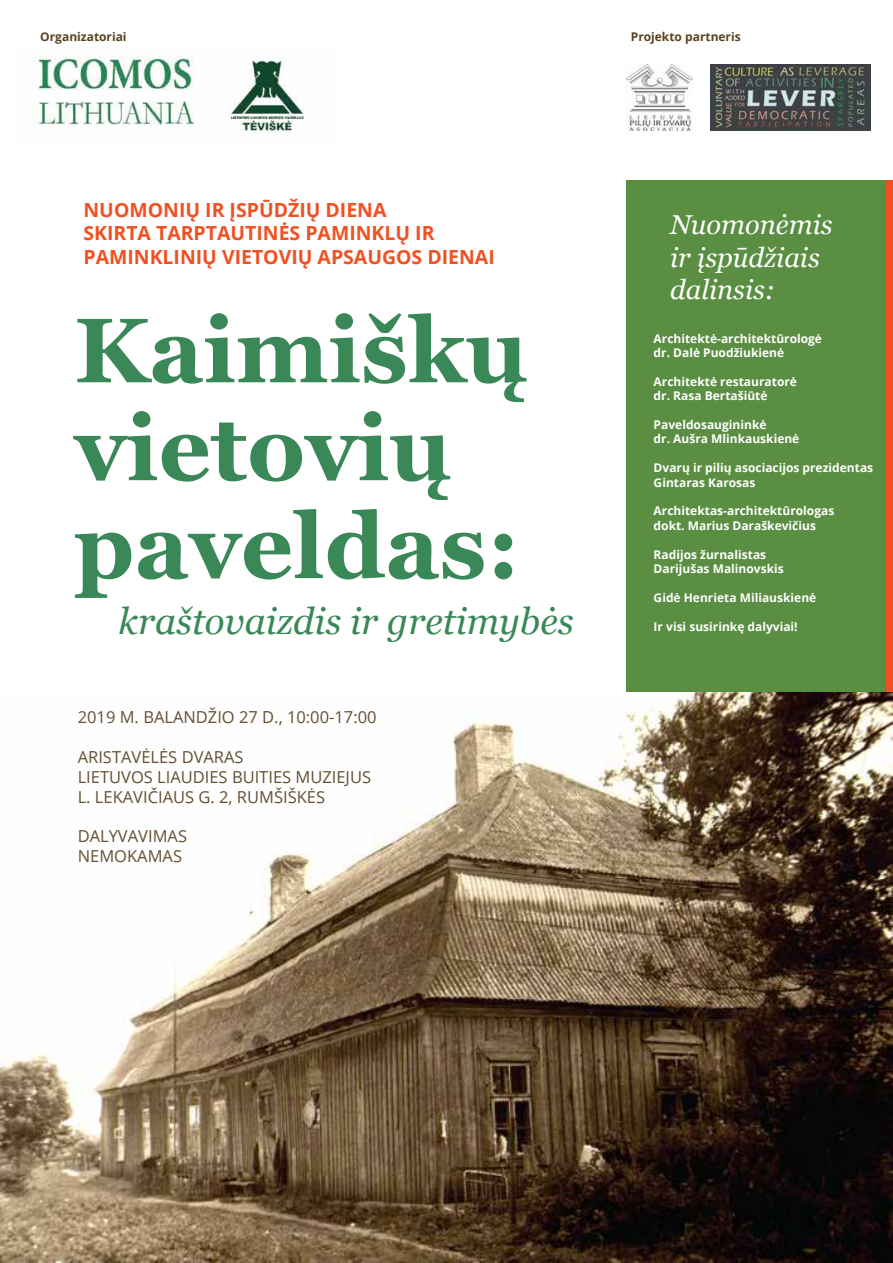
<style>
.page{position:relative;width:893px;height:1263px;background:#fff}
.page>*{position:absolute;margin:0;border:0;box-sizing:border-box;transform-origin:0 0}
.t1{font:700 91.35px/97.9px "Georgia";color:#3a8858}
.t2{font:italic 36.9px "Georgia";color:#3a8858}
.t3{font:italic 27.3px/32.7px "Georgia";color:#fff}
.t4{font:700 19.5px/23.4px "Open Sans";color:#f05123}
.t5{font:16.5px/19.8px "Open Sans";color:#645032}
.t6{font:700 12px/14.4px "Open Sans";color:#fff}
.t7{font:700 12px "Open Sans";color:#5a4220}
</style>
<div class="page">
<img style="left:0;top:692px;width:893px;height:571px">
<div style="left:627px;top:180px;width:266px;height:512px;background:#5a8e42"></div>
<div style="left:886px;top:180px;width:7px;height:512px;background:#f05123"></div>
<img style="left:710px;top:65px;width:161px;height:66px">
<img style="left:627px;top:65px;width:65px;height:66px">
<img style="left:33px;top:55px;width:271px;height:76px">
<p class="t7" style="left:40px;top:28px;width:88px">Organizatoriai</p>
<p class="t7" style="left:631px;top:28px;width:111px">Projekto partneris</p>
<h3 class="t4" style="left:83px;top:198px;width:413px">NUOMONIŲ IR ĮSPŪDŽIŲ DIENA<br>SKIRTA TARPTAUTINĖS PAMINKLŲ IR<br>PAMINKLINIŲ VIETOVIŲ APSAUGOS DIENAI</h3>
<h1 class="t1" style="left:74px;top:302px;width:455px">Kaimiškų vietovių paveldas:</h1>
<h2 class="t2" style="left:118px;top:598px;width:457px">kraštovaizdis ir gretimybės</h2>
<h3 class="t5" style="left:78px;top:707px;width:300px">2019 M. BALANDŽIO 27 D., 10:00-17:00</h3>
<h3 class="t5" style="left:78px;top:747px;width:295px">ARISTAVĖLĖS DVARAS<br>LIETUVOS LIAUDIES BUITIES MUZIEJUS<br>L. LEKAVIČIAUS G. 2, RUMŠIŠKĖS</h3>
<h3 class="t5" style="left:78px;top:826px;width:111px">DALYVAVIMAS<br>NEMOKAMAS</h3>
<h3 class="t3" style="left:670px;top:208px;width:164px">Nuomonėmis ir įspūdžiais dalinsis:</h3>
<p class="t6" style="left:654px;top:331px;width:170px">Architektė-architektūrologė dr. Dalė Puodžiukienė</p>
<p class="t6" style="left:654px;top:374px;width:145px">Architektė restauratorė dr. Rasa Bertašiūtė</p>
<p class="t6" style="left:654px;top:417px;width:147px">Paveldosaugininkė<br>dr. Aušra Mlinkauskienė</p>
<p class="t6" style="left:654px;top:460px;width:221px">Dvarų ir pilių asociacijos prezidentas<br>Gintaras Karosas</p>
<p class="t6" style="left:654px;top:504px;width:182px">Architektas-architektūrologas dokt. Marius Daraškevičius</p>
<p class="t6" style="left:654px;top:547px;width:132px">Radijos žurnalistas<br>Darijušas Malinovskis</p>
<p class="t6" style="left:654px;top:590px;width:164px">Gidė Henrieta Miliauskienė</p>
<p class="t6" style="left:654px;top:619px;width:146px">Ir visi susirinkę dalyviai!</p>
</div>
